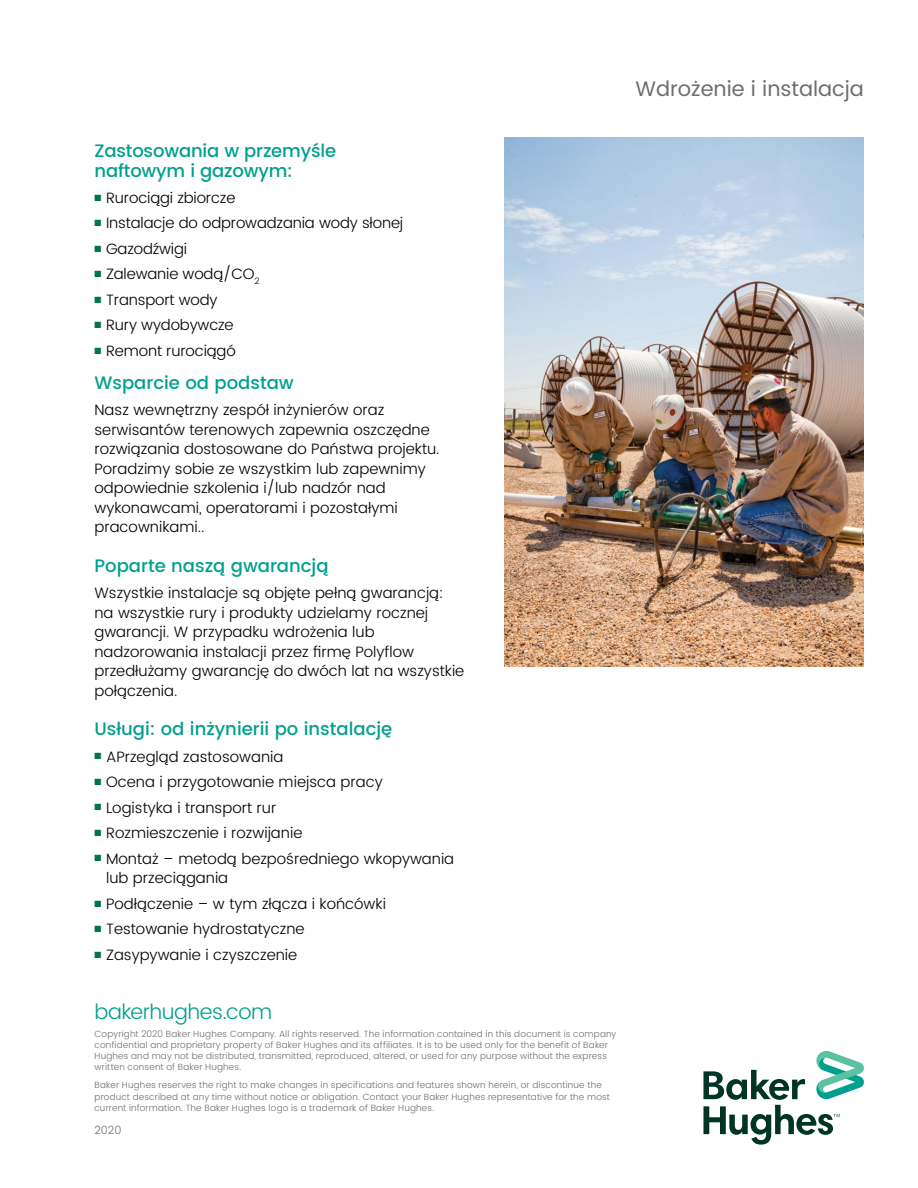
<style>
.page{position:relative;width:918px;height:1188px;background:#fff}
.page>*{position:absolute;margin:0;border:0;box-sizing:border-box;transform-origin:0 0}
.t1{font:21px "Poppins";color:#6e6e71}
.t2{font:300 21px "Poppins";letter-spacing:-.02em;color:#00a08e}
.t3{font:500 18px/19.5px "Poppins";color:#00a08e}
.t4{font:300 15px/19.5px "Poppins";color:#000}
.t5{font:300 11.25px "Poppins";color:#6e6e71}
.t6{font:300 9px/11.2px "Poppins";letter-spacing:.02em;color:#6e6e71}
.s1{color:#007647}
</style>
<div class="page">
<svg style="left:703px;top:1051px;width:161px;height:94px"></svg>
<img style="left:504px;top:137px;width:360px;height:530px">
<p class="t3" style="left:94px;top:142px;width:243px">Zastosowania w przemyśle naftowym i gazowym:</p>
<p class="t4" style="left:94px;top:189px;width:142px"><span class="s1">■</span> Rurociągi zbiorcze</p>
<p class="t4" style="left:94px;top:214px;width:310px"><span class="s1">■</span> Instalacje do odprowadzania wody słonej</p>
<p class="t4" style="left:94px;top:240px;width:94px"><span class="s1">■</span> Gazodźwigi</p>
<p class="t4" style="left:94px;top:265px;width:167px"><span class="s1">■</span> Zalewanie wodą/CO<sub>2</sub></p>
<p class="t4" style="left:94px;top:291px;width:125px"><span class="s1">■</span> Transport wody</p>
<p class="t4" style="left:94px;top:316px;width:141px"><span class="s1">■</span> Rury wydobywcze</p>
<p class="t4" style="left:94px;top:342px;width:143px"><span class="s1">■</span> Remont rurociągó</p>
<p class="t3" style="left:94px;top:373px;width:201px">Wsparcie od podstaw</p>
<p class="t4" style="left:94px;top:401px;width:347px">Nasz wewnętrzny zespół inżynierów oraz serwisantów terenowych zapewnia oszczędne rozwiązania dostosowane do Państwa projektu.<br>Poradzimy sobie ze wszystkim lub zapewnimy odpowiednie szkolenia i/lub nadzór nad wykonawcami, operatorami i pozostałymi pracownikami..</p>
<p class="t3" style="left:94px;top:556px;width:236px">Poparte naszą gwarancją</p>
<p class="t4" style="left:94px;top:584px;width:371px">Wszystkie instalacje są objęte pełną gwarancją: na wszystkie rury i produkty udzielamy rocznej gwarancji. W przypadku wdrożenia lub nadzorowania instalacji przez firmę Polyflow przedłużamy gwarancję do dwóch lat na wszystkie połączenia.</p>
<p class="t3" style="left:94px;top:720px;width:299px">Usługi: od inżynierii po instalację</p>
<p class="t4" style="left:94px;top:747px;width:190px"><span class="s1">■</span> APrzegląd zastosowania</p>
<p class="t4" style="left:94px;top:773px;width:290px"><span class="s1">■</span> Ocena i przygotowanie miejsca pracy</p>
<p class="t4" style="left:94px;top:798px;width:183px"><span class="s1">■</span> Logistyka i transport rur</p>
<p class="t4" style="left:94px;top:824px;width:209px"><span class="s1">■</span> Rozmieszczenie i rozwijanie</p>
<p class="t4" style="left:106px;top:849px;width:350px;text-indent:-12px"><span class="s1">■</span> Montaż – metodą bezpośredniego wkopywania lub przeciągania</p>
<p class="t4" style="left:94px;top:894px;width:293px"><span class="s1">■</span> Podłączenie – w tym złącza i końcówki</p>
<p class="t4" style="left:94px;top:920px;width:212px"><span class="s1">■</span> Testowanie hydrostatyczne</p>
<p class="t4" style="left:94px;top:945px;width:204px"><span class="s1">■</span> Zasypywanie i czyszczenie</p>
<h1 class="t2" style="left:94px;top:996px;width:179px">bakerhughes.com</h1>
<p class="t6" style="left:94px;top:1028px;width:523px">Copyright 2020 Baker Hughes Company. All rights reserved. The information contained in this document is company confidential and proprietary property of Baker Hughes and its affiliates. It is to be used only for the benefit of Baker Hughes and may not be distributed, transmitted, reproduced, altered, or used for any purpose without the express written consent of Baker Hughes.</p>
<p class="t6" style="left:94px;top:1080px;width:517px">Baker Hughes reserves the right to make changes in specifications and features shown herein, or discontinue the product described at any time without notice or obligation. Contact your Baker Hughes representative for the most current information. The Baker Hughes logo is a trademark of Baker Hughes.</p>
<p class="t5" style="left:94px;top:1122px;width:29px">2020</p>
<h1 class="t1" style="left:636px;top:73px;width:230px">Wdrożenie i instalacja</h1>
</div>
